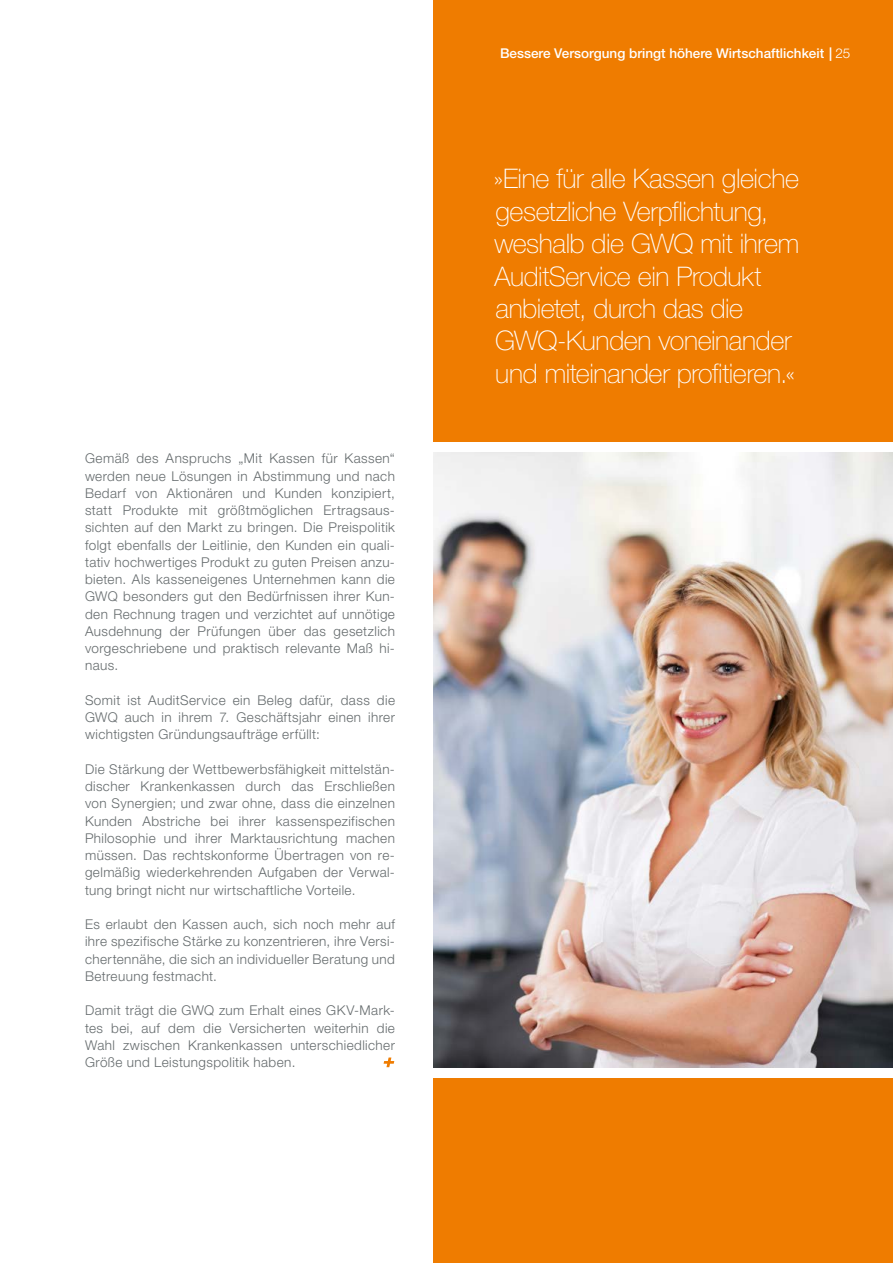
<style>
.page{position:relative;width:893px;height:1263px;background:#fff}
.page>*{position:absolute;margin:0;border:0;box-sizing:border-box;transform-origin:0 0}
.t1{font:100 27px/32.4px "Helvetica Neue";letter-spacing:-.015em;color:#fff}
.t2{font:300 13.5px/17.2px "Helvetica Neue";letter-spacing:.03em;color:#656b6d;text-align:justify}
.t3{font:500 13.5px "Helvetica Neue";color:#fff}
.s1{font-weight:700;font-style:italic}
.s2{font-weight:300}
</style>
<div class="page">
<img style="left:434px;top:452px;width:459px;height:615px">
<div style="left:434px;top:0;width:459px;height:441px;background:#ef7c00"></div>
<svg style="left:384px;top:1057px;width:10px;height:10px"></svg>
<div style="left:434px;top:1078px;width:459px;height:185px;background:#ef7c00"></div>
<p class="t2" style="left:85px;top:450px;width:311px">Gemäß des Anspruchs „Mit Kassen für Kassen“ werden neue Lösungen in Abstimmung und nach Bedarf von Aktionären und Kunden konzipiert, statt Produkte mit größtmöglichen Ertragsaus&shy;sichten auf den Markt zu bringen. Die Preispolitik folgt ebenfalls der Leitlinie, den Kunden ein quali&shy;tativ hochwertiges Produkt zu guten Preisen anzu&shy;bieten. Als kasseneigenes Unternehmen kann die GWQ besonders gut den Bedürfnissen ihrer Kun&shy;den Rechnung tragen und verzichtet auf unnötige Ausdehnung der Prüfungen über das gesetzlich vorgeschriebene und praktisch relevante Maß hi&shy;naus.</p>
<p class="t2" style="left:85px;top:691px;width:311px">Somit ist AuditService ein Beleg dafür, dass die GWQ auch in ihrem 7. Geschäftsjahr einen ihrer wichtigsten Gründungsaufträge erfüllt:</p>
<p class="t2" style="left:85px;top:760px;width:311px">Die Stärkung der Wettbewerbsfähigkeit mittelstän&shy;discher Krankenkassen durch das Erschließen von Synergien; und zwar ohne, dass die einzelnen Kunden Abstriche bei ihrer kassenspezifischen Philosophie und ihrer Marktausrichtung machen müssen. Das rechtskonforme Übertragen von re&shy;gelmäßig wiederkehrenden Aufgaben der Verwal&shy;tung bringt nicht nur wirtschaftliche Vorteile.</p>
<p class="t2" style="left:85px;top:915px;width:311px">Es erlaubt den Kassen auch, sich noch mehr auf ihre spezifische Stärke zu konzentrieren, ihre Versi&shy;chertennähe, die sich an individueller Beratung und Betreuung festmacht.</p>
<p class="t2" style="left:85px;top:1002px;width:311px">Damit trägt die GWQ zum Erhalt eines GKV-Mark&shy;tes bei, auf dem die Versicherten weiterhin die Wahl zwischen Krankenkassen unterschiedlicher Größe und Leistungspolitik haben.</p>
<p class="t3" style="left:500px;top:45px;width:352px">Bessere Versorgung bringt höhere Wirtschaftlichkeit <span class="s1">|</span> <span class="s2">25</span></p>
<p class="t1" style="left:493px;top:162px;width:307px">»Eine für alle Kassen gleiche gesetzliche Verpflichtung,</p>
<p class="t1" style="left:494px;top:227px;width:307px">weshalb die GWQ mit ihrem<br>AuditService ein Produkt</p>
<p class="t1" style="left:495px;top:292px;width:249px">anbietet, durch das die</p>
<p class="t1" style="left:495px;top:324px;width:302px">GWQ-Kunden voneinander und miteinander profitieren.«</p>
</div>
